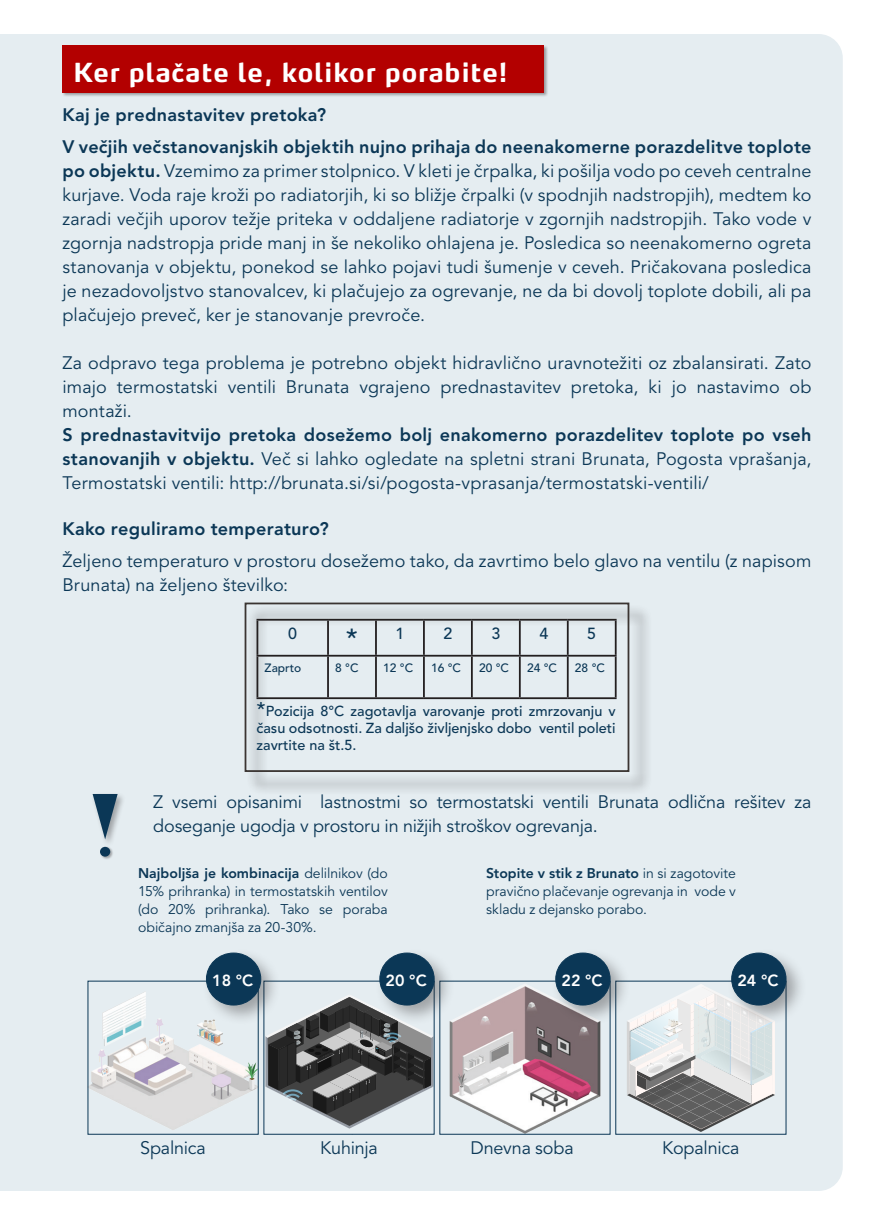
<style>
.page{position:relative;width:874px;height:1225px;background:#fff}
.page>*{position:absolute;margin:0;border:0;box-sizing:border-box;transform-origin:0 0}
.t1{font:700 26px "Max OT";letter-spacing:.03em;color:#fff}
.t2{font:500 26px "Avenir LT Pro";color:#0b3756}
.t3{font:18px/24px "Avenir LT Pro";letter-spacing:.005em;color:#0b3756;text-align:justify}
.t4{font:800 18px "Avenir LT Pro";letter-spacing:.015em;color:#0b3756}
.t5{font:18px "Avenir LT Pro";letter-spacing:-.015em;color:#0b3756}
.t6{font:18px "Avenir LT Pro";letter-spacing:-.02em;color:#0b3756}
.t7{font:800 16px "Avenir LT Pro";color:#fff}
.t8{font:500 16px "Avenir LT Pro";color:#0b3756}
.t9{font:500 14.4px/17.2px "Avenir LT Pro";color:#0b3756;text-align:justify}
.t10{font:14px/18px "Avenir LT Pro";color:#0b3756;text-align:justify}
.t11{font:500 12px "Avenir LT Pro";color:#0b3756}
.s1{font-family:"Asap"}
.s2{font-weight:800}
.s3{font-size:19.8px}
</style>
<div class="page">
<div style="left:0;top:34px;width:842px;height:1157px;background:#e5edf1"></div>
<div style="left:62px;top:45px;width:486px;height:52px;background:#231f20;opacity:.4"></div>
<div style="left:62px;top:45px;width:481px;height:48px;background:#b30000"></div>
<div style="left:247px;top:605px;width:404px;height:190px;background:#231f20;opacity:.75"></div>
<div style="left:244px;top:602px;width:385px;height:170px;border:2px solid #3b3532"></div>
<hr style="left:256px;top:619px;width:72px;height:1px;background:#231f20">
<hr style="left:256px;top:620px;width:2px;height:35px;background:#231f20">
<hr style="left:328px;top:619px;width:48px;height:1px;background:#231f20">
<hr style="left:327px;top:620px;width:2px;height:35px;background:#231f20">
<hr style="left:376px;top:619px;width:47px;height:1px;background:#231f20">
<hr style="left:375px;top:620px;width:1px;height:35px;background:#231f20">
<hr style="left:423px;top:619px;width:48px;height:1px;background:#231f20">
<hr style="left:423px;top:620px;width:1px;height:35px;background:#231f20">
<hr style="left:471px;top:619px;width:48px;height:1px;background:#231f20">
<hr style="left:470px;top:620px;width:2px;height:35px;background:#231f20">
<hr style="left:519px;top:619px;width:48px;height:1px;background:#231f20">
<hr style="left:518px;top:620px;width:2px;height:35px;background:#231f20">
<hr style="left:567px;top:619px;width:49px;height:1px;background:#231f20">
<hr style="left:566px;top:620px;width:2px;height:35px;background:#231f20">
<hr style="left:614px;top:620px;width:2px;height:35px;background:#231f20">
<hr style="left:256px;top:655px;width:72px;height:1px;background:#231f20">
<hr style="left:256px;top:656px;width:2px;height:41px;background:#231f20">
<hr style="left:328px;top:655px;width:48px;height:1px;background:#231f20">
<hr style="left:327px;top:656px;width:2px;height:41px;background:#231f20">
<hr style="left:376px;top:655px;width:47px;height:1px;background:#231f20">
<hr style="left:375px;top:656px;width:1px;height:41px;background:#231f20">
<hr style="left:423px;top:655px;width:48px;height:1px;background:#231f20">
<hr style="left:423px;top:656px;width:1px;height:41px;background:#231f20">
<hr style="left:471px;top:655px;width:48px;height:1px;background:#231f20">
<hr style="left:470px;top:656px;width:2px;height:41px;background:#231f20">
<hr style="left:519px;top:655px;width:48px;height:1px;background:#231f20">
<hr style="left:518px;top:656px;width:2px;height:41px;background:#231f20">
<hr style="left:567px;top:655px;width:49px;height:1px;background:#231f20">
<hr style="left:566px;top:656px;width:2px;height:41px;background:#231f20">
<hr style="left:614px;top:656px;width:2px;height:41px;background:#231f20">
<hr style="left:256px;top:697px;width:72px;height:2px;background:#231f20">
<hr style="left:328px;top:697px;width:48px;height:2px;background:#231f20">
<hr style="left:376px;top:697px;width:47px;height:2px;background:#231f20">
<hr style="left:423px;top:697px;width:48px;height:2px;background:#231f20">
<hr style="left:471px;top:697px;width:48px;height:2px;background:#231f20">
<hr style="left:519px;top:697px;width:48px;height:2px;background:#231f20">
<hr style="left:567px;top:697px;width:49px;height:2px;background:#231f20">
<svg style="left:626px;top:984px;width:148px;height:148px;background:#c7cbcc"></svg>
<img style="left:443px;top:983px;width:163px;height:149px">
<img style="left:90px;top:991px;width:166px;height:141px">
<div style="left:201px;top:948px;width:80px;height:78px;background:#231f20;opacity:.36"></div>
<div style="left:206px;top:953px;width:55px;height:52px;background:#0b3756;border-radius:50%"></div>
<div style="left:206px;top:952px;width:55px;height:53px;border:1px solid #0b3756;border-radius:50%"></div>
<div style="left:374px;top:948px;width:80px;height:78px;background:#231f20;opacity:.36"></div>
<div style="left:379px;top:953px;width:55px;height:52px;background:#0b3756;border-radius:50%"></div>
<div style="left:379px;top:952px;width:55px;height:53px;border:1px solid #0b3756;border-radius:50%"></div>
<div style="left:550px;top:948px;width:80px;height:78px;background:#231f20;opacity:.36"></div>
<div style="left:555px;top:953px;width:54px;height:52px;background:#0b3756;border-radius:50%"></div>
<div style="left:555px;top:952px;width:55px;height:53px;border:1px solid #0b3756;border-radius:50%"></div>
<div style="left:726px;top:948px;width:80px;height:78px;background:#231f20;opacity:.36"></div>
<div style="left:731px;top:953px;width:54px;height:52px;background:#0b3756;border-radius:50%"></div>
<div style="left:731px;top:952px;width:54px;height:53px;border:1px solid #0b3756;border-radius:50%"></div>
<div style="left:100px;top:846px;width:13px;height:14px;background:#231f20;opacity:.36"></div>
<div style="left:100px;top:847px;width:10px;height:9px;background:#0b3756;border-radius:50%"></div>
<div style="left:91px;top:792px;width:35px;height:55px;background:#231f20;opacity:.36"></div>
<svg style="left:93px;top:794px;width:25px;height:45px"></svg>
<svg style="left:265px;top:994px;width:168px;height:134px;background:#7c7f81"></svg>
<p class="t1" style="left:73px;top:55px;width:436px">Ker pla<span class="s1">č</span>ate le, kolikor porabite!</p>
<p class="t4" style="left:62px;top:104px;width:265px">Kaj je prednastavitev pretoka?</p>
<p class="t3" style="left:62px;top:135px;width:750px"><span class="s2">V večjih večstanovanjskih objektih nujno prihaja do neenakomerne porazdelitve toplote po objektu.</span> Vzemimo za primer stolpnico. V kleti je črpalka, ki pošilja vodo po ceveh centralne kurjave. Voda raje kroži po radiatorjih, ki so bližje črpalki (v spodnjih nadstropjih), medtem ko zaradi večjih uporov težje priteka v oddaljene radiatorje v zgornjih nadstropjih. Tako vode v zgornja nadstropja pride manj in še nekoliko ohlajena je. Posledica so neenakomerno ogreta stanovanja v objektu, ponekod se lahko pojavi tudi šumenje v ceveh. Pričakovana posledica je nezadovoljstvo stanovalcev, ki plačujejo za ogrevanje, ne da bi dovolj toplote dobili, ali pa plačujejo preveč, ker je stanovanje prevroče.</p>
<p class="t3" style="left:62px;top:351px;width:750px">Za odpravo tega problema je potrebno objekt hidravlično uravnotežiti oz zbalansirati. Zato imajo termostatski ventili Brunata vgrajeno prednastavitev pretoka, ki jo nastavimo ob montaži.</p>
<p class="t3" style="left:62px;top:423px;width:750px"><span class="s2">S prednastavitvijo pretoka dosežemo bolj enakomerno porazdelitev toplote po vseh stanovanjih v objektu.</span> Več si lahko ogledate na spletni strani Brunata, Pogosta vprašanja, Termostatski ventili: http://brunata.si/si/pogosta-vprasanja/termostatski-ventili/</p>
<p class="t4" style="left:62px;top:518px;width:267px">Kako reguliramo temperaturo?</p>
<p class="t3" style="left:62px;top:549px;width:750px">Željeno temperaturo v prostoru dosežemo tako, da zavrtimo belo glavo na ventilu (z napisom<br>Brunata) na željeno številko:</p>
<p class="t8" style="left:288px;top:624px;width:10px">0</p>
<p class="t2" style="left:346px;top:622px;width:14px">*</p>
<p class="t8" style="left:395px;top:624px;width:10px">1</p>
<p class="t8" style="left:443px;top:624px;width:10px">2</p>
<p class="t8" style="left:491px;top:624px;width:10px">3</p>
<p class="t8" style="left:539px;top:624px;width:10px">4</p>
<p class="t8" style="left:587px;top:624px;width:10px">5</p>
<p class="t11" style="left:264px;top:660px;width:38px">Zaprto</p>
<p class="t11" style="left:335px;top:660px;width:25px">8 °C</p>
<p class="t11" style="left:383px;top:660px;width:31px">12 °C</p>
<p class="t11" style="left:431px;top:660px;width:31px">16 °C</p>
<p class="t11" style="left:479px;top:660px;width:31px">20 °C</p>
<p class="t11" style="left:526px;top:660px;width:31px">24 °C</p>
<p class="t11" style="left:574px;top:660px;width:31px">28 °C</p>
<p class="t9" style="left:256px;top:702px;width:360px"><span class="s3">*</span>Pozicija 8°C zagotavlja varovanje proti zmrzovanju v času odsotnosti. Za daljšo življenjsko dobo ventil poleti zavrtite na št.5.</p>
<p class="t3" style="left:153px;top:789px;width:659px">Z vsemi opisanimi lastnostmi so termostatski ventili Brunata odlična rešitev za doseganje ugodja v prostoru in nižjih stroškov ogrevanja.</p>
<p class="t10" style="left:138px;top:864px;width:251px"><span class="s2">Najboljša je kombinacija</span> delilnikov (do 15% prihranka) in termostatskih ventilov (do 20% prihranka). Tako se poraba običajno zmanjša za 20-30%.</p>
<p class="t10" style="left:486px;top:864px;width:251px"><span class="s2">Stopite v stik z Brunato</span> in si zagotovite pravično plačevanje ogrevanja in vode v skladu z dejansko porabo.</p>
<p class="t7" style="left:212px;top:971px;width:43px">18 °C</p>
<p class="t7" style="left:385px;top:971px;width:43px">20 °C</p>
<p class="t7" style="left:561px;top:971px;width:43px">22 °C</p>
<p class="t7" style="left:737px;top:971px;width:43px">24 °C</p>
<p class="t3" style="left:140px;top:1135px;width:67px">Spalnica</p>
<p class="t6" style="left:320px;top:1136px;width:59px">Kuhinja</p>
<p class="t3" style="left:470px;top:1135px;width:105px">Dnevna soba</p>
<p class="t5" style="left:662px;top:1136px;width:79px">Kopalnica</p>
</div>
